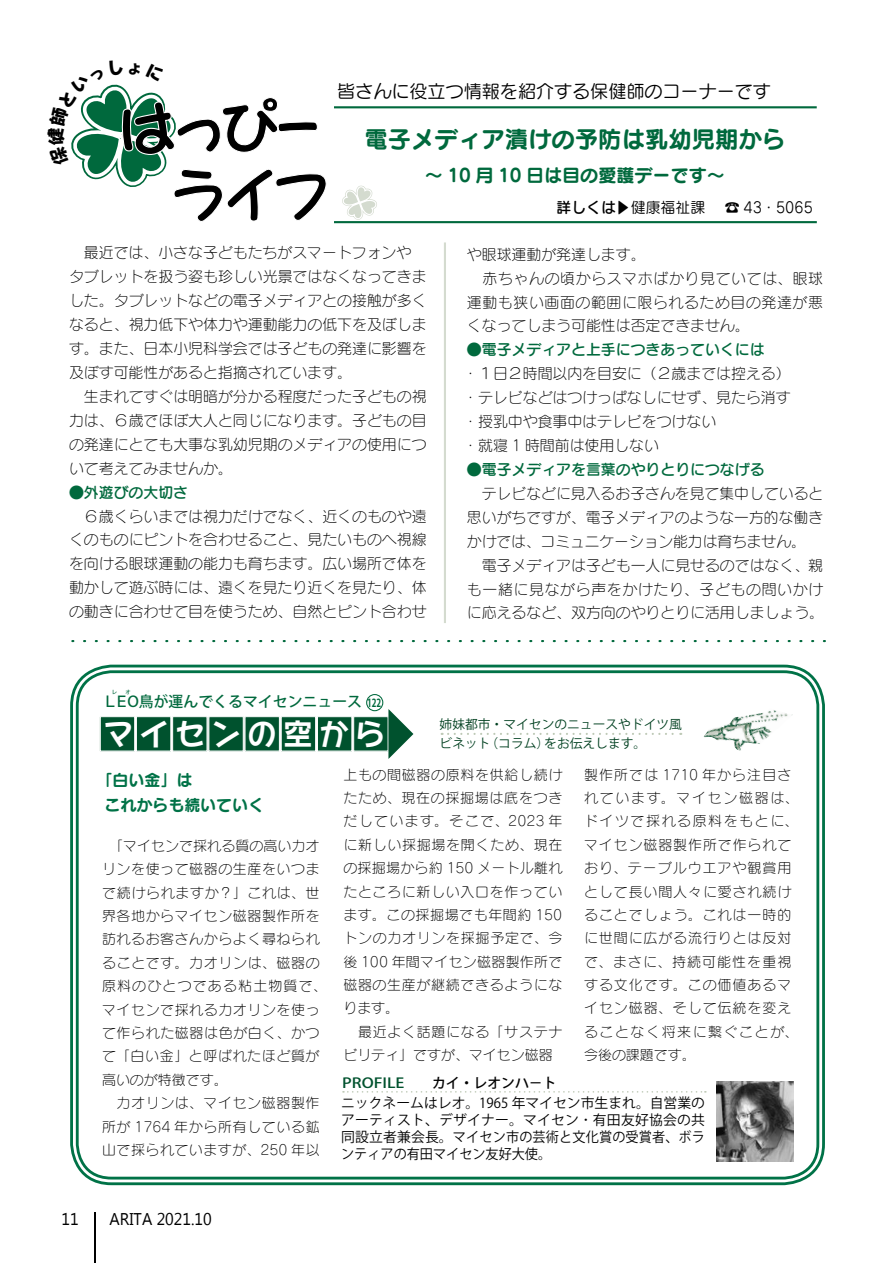
<style>
.page{position:relative;width:893px;height:1263px;background:#fff}
.page>*{position:absolute;margin:0;border:0;box-sizing:border-box;transform-origin:0 0}
.t1{font:29.7px "Rodin Happy Pro B";letter-spacing:.205em;color:#fff}
.t2{font:23.4px "Seurat Pro B";color:#00693d}
.t3{font:18px "Seurat Pro M";color:#000}
.t4{font:18px "Seurat Pro B";color:#00693d}
.t5{font:16.95px "Microsoft Tai Le";color:#000;scale:.94 1}
.t6{font:15.9px/24.5px "Seurat Pro B";color:#007247}
.t7{font:14.85px/23.9px "Seurat Pro L";color:#000}
.t8{font:14.85px/23.9px "Seurat Pro L";letter-spacing:.04em;color:#000}
.t9{font:14.85px "Seurat Pro DB";color:#00693d}
.t10{font:500 14.85px "Koz Go Pro";color:#00693d;scale:.95 1}
.t11{font:14.85px "Seurat Pro M";color:#000}
.t12{font:14.85px "Seurat Pro DB";color:#000}
.t13{font:13.8px/23.4px "Seurat Pro L";letter-spacing:.05em;color:#000}
.t14{font:13.8px/23.4px "Seurat Pro L";letter-spacing:.07em;color:#000}
.t15{font:13.8px/17px "Koz Go Pro";color:#000}
.t16{font:12.75px "Koz Go Pro";color:#004020}
.t17{font:700 11.1px "Koz Go Pro";color:#00693d;scale:.75 1}
.t18{font:500 5.25px "Koz Go Pro";color:#00693d}
.s1{font-weight:500;color:#00522e}
.s2{font-weight:500;color:#b90023}
.s3{font-weight:500}
</style>
<div class="page">
<svg style="left:72px;top:640px;width:753px;height:2px"></svg>
<div style="left:70px;top:665px;width:755px;height:520px;border:3px solid #007247;border-radius:40px"></div>
<div style="left:76px;top:670px;width:743px;height:509px;border:3px solid #007247;border-radius:34px"></div>
<div style="left:366px;top:694px;width:17px;height:17px;border:1px solid #00693d;border-radius:50%"></div>
<svg style="left:99px;top:709px;width:314px;height:50px"></svg>
<svg style="left:442px;top:733px;width:239px;height:2px"></svg>
<svg style="left:343px;top:1091px;width:363px;height:2px"></svg>
<img style="left:704px;top:710px;width:89px;height:41px">
<img style="left:717px;top:1081px;width:76px;height:80px">
<svg style="left:342px;top:185px;width:35px;height:35px"></svg>
<hr style="left:334px;top:106px;width:483px;height:2px;background:#00693d">
<hr style="left:334px;top:221px;width:483px;height:2px;background:#00693d">
<hr style="left:444px;top:242px;width:2px;height:381px;background:#d4dbcf">
<hr style="left:94px;top:1212px;width:1px;height:51px;background:#000">
<svg style="left:71px;top:84px;width:255px;height:138px"></svg>
<p class="t3" style="left:337px;top:79px;width:435px">皆さんに役立つ情報を紹介する保健師のコーナーです</p>
<h2 class="t2" style="left:364px;top:123px;width:422px">電子メディア漬けの予防は乳幼児期から</h2>
<p class="t4" style="left:425px;top:162px;width:301px">～ 10 月 10 日は目の愛護デーです~</p>
<p class="t7" style="left:69px;top:240px;width:359px">　最近では、小さな子どもたちがスマートフォンやタブレットを扱う姿も珍しい光景ではなくなってきました。タブレットなどの電子メディアとの接触が多くなると、視力低下や体力や運動能力の低下を及ぼします。また、日本小児科学会では子どもの発達に影響を及ぼす可能性があると指摘されています。<br>　生まれてすぐは明暗が分かる程度だった子どもの視力は、６歳でほぼ大人と同じになります。子どもの目の発達にとても大事な乳幼児期のメディアの使用について考えてみませんか。</p>
<p class="t9" style="left:69px;top:482px;width:121px">●外遊びの大切さ</p>
<p class="t7" style="left:69px;top:504px;width:359px;text-align:justify">　６歳くらいまでは視力だけでなく、近くのものや遠くのものにピントを合わせること、見たいものへ視線を向ける眼球運動の能力も育ちます。広い場所で体を動かして遊ぶ時には、遠くを見たり近くを見たり、体の動きに合わせて目を使うため、自然とピント合わせ</p>
<p class="t12" style="left:556px;top:198px;width:61px">詳しくは</p>
<p class="t11" style="left:631px;top:198px;width:76px">健康福祉課</p>
<p class="t11" style="left:614px;top:215px;width:16px;rotate:-90deg">▼</p>
<p class="t11" style="left:725px;top:198px;width:89px">☎ 43・5065</p>
<p class="t8" style="left:467px;top:242px;width:358px">や眼球運動が発達します。<br>　赤ちゃんの頃からスマホばかり見ていては、眼球運動も狭い画面の範囲に限られるため目の発達が悪くなってしまう可能性は否定できません。</p>
<p class="t9" style="left:467px;top:340px;width:299px">●電子メディアと上手につきあっていくには</p>
<p class="t7" style="left:463px;top:361px;width:329px">・１日２時間以内を目安に（２歳までは控える(・テレビなどはつけっぱなしにせず、見たら消す・授乳中や食事中はテレビをつけない<br>・就寝 1 時間前は使用しない</p>
<p class="t9" style="left:467px;top:459px;width:299px">●電子メディアを言葉のやりとりにつなげる</p>
<p class="t7" style="left:467px;top:481px;width:359px">　テレビなどに見入るお子さんを見て集中していると思いがちですが、電子メディアのような一方的な働きかけでは、コミュニケーション能力は育ちません。　電子メディアは子ども一人に見せるのではなく、親も一緒に見ながら声をかけたり、子どもの問いかけに応えるなど、双方向のやりとりに活用しましょう。</p>
<p class="t18" style="left:112px;top:688px;width:7px">レ</p>
<p class="t18" style="left:125px;top:688px;width:7px">オ</p>
<p class="t10" style="left:115px;top:692px;width:262px">ＥＯ鳥が運んでくるマイセンニュース</p>
<p class="t10" style="left:104px;top:692px;width:16px">Ｌ</p>
<p class="t17" style="left:367px;top:696px;width:20px">122</p>
<h1 class="t1" style="left:104px;top:713px;width:283px">マイセンの空から</h1>
<p class="t16" style="left:440px;top:716px;width:244px">姉妹都市・マイセンのニュースやドイツ風</p>
<p class="t16" style="left:440px;top:735px;width:53px">ビネット</p>
<p class="t16" style="left:486px;top:735px;width:65px">（コラム）</p>
<p class="t16" style="left:544px;top:735px;width:104px">をお伝えします。</p>
<p class="t5" style="left:61px;top:1209px;width:20px">11</p>
<p class="t6" style="left:105px;top:767px;width:161px;text-indent:-8px">「白い金」は<br>これからも続いていく</p>
<p class="t13" style="left:102px;top:833px;width:226px">　「マイセンで採れる質の高いカオリンを使って磁器の生産をいつまで続けられますか？」これは、世界各地からマイセン磁器製作所を訪れるお客さんからよく尋ねられることです。カオリンは、磁器の原料のひとつである粘土物質で、マイセンで採れるカオリンを使って作られた磁器は色が白く、かつて「白い金」と呼ばれたほど質が高いのが特徴です。<br>　カオリンは、マイセン磁器製作所が 1764 年から所有している鉱山で採られていますが、250 年以</p>
<p class="t5" style="left:109px;top:1209px;width:110px">ARITA 2021.10</p>
<p class="t13" style="left:343px;top:762px;width:221px">上もの間磁器の原料を供給し続けたため、現在の採掘場は底をつきだしています。そこで、2023 年に新しい採掘場を開くため、現在の採掘場から約 150 メートル離れたところに新しい入口を作っています。この採掘場でも年間約 150トンのカオリンを採掘予定で、今後 100 年間マイセン磁器製作所で磁器の生産が継続できるようになります。<br>　最近よく話題になる「サステナビリティ」ですが、マイセン磁器</p>
<p class="t14" style="left:584px;top:762px;width:216px">製作所では 1710 年から注目されています。マイセン磁器は、ドイツで採れる原料をもとに、マイセン磁器製作所で作られており、テーブルウエアや観賞用として長い間人々に愛され続けることでしょう。これは一時的に世間に広がる流行りとは反対で、まさに、持続可能性を重視する文化です。この価値あるマイセン磁器、そして伝統を変えることなく将来に繋ぐことが、今後の課題です。</p>
<p class="t15" style="left:341px;top:1073px;width:365px;line-height:20.2px"><span class="s1">PROFILE</span><span class="s2">　　</span><span class="s3">カイ・レオンハ－ト<br></span>ニックネームはレオ。1965 年マイセン市生まれ。自営業の</p>
<p class="t15" style="left:341px;top:1112px;width:365px;text-align:justify">アーティスト、デザイナー。マイセン･有田友好協会の共同設立者兼会長。マイセン市の芸術と文化賞の受賞者、ボランティアの有田マイセン友好大使。</p>
</div>
